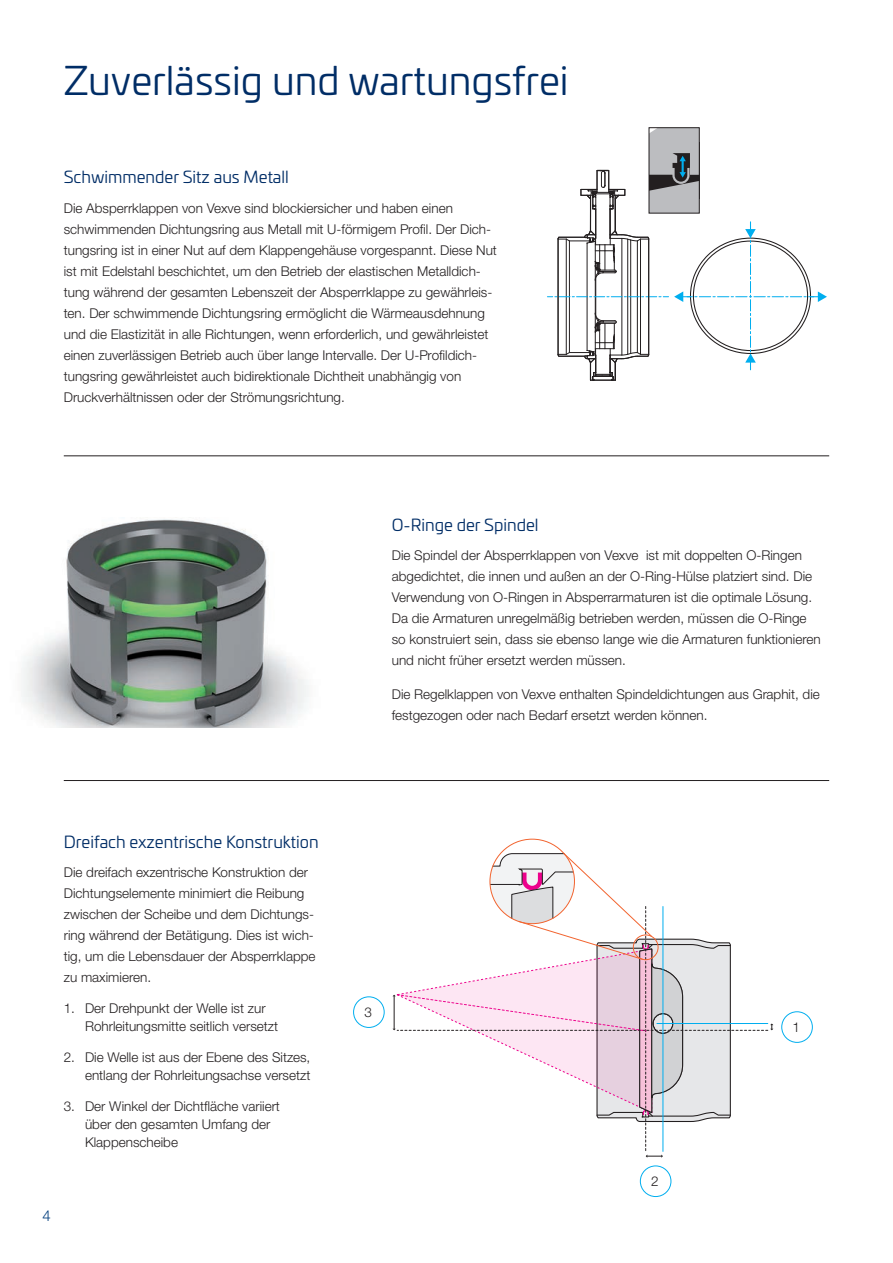
<style>
.page{position:relative;width:893px;height:1263px;background:#fff}
.page>*{position:absolute;margin:0;border:0;box-sizing:border-box;transform-origin:0 0}
.t1{font:39px "Univia Pro";color:#002d66}
.t2{font:16.5px "Univia Pro";color:#002d66}
.t3{font:300 15px "Helvetica Neue LTW1 G";color:#013d7d}
.t4{font:300 13.5px/21px "Helvetica Neue LTW1 G";color:#231f20}
</style>
<div class="page">
<img style="left:22px;top:519px;width:287px;height:208px">
<svg style="left:547px;top:128px;width:280px;height:253px"></svg>
<svg style="left:392px;top:853px;width:381px;height:305px"></svg>
<hr style="left:64px;top:456px;width:765px;height:1px;background:#231f20">
<hr style="left:64px;top:780px;width:765px;height:1px;background:#231f20">
<div style="left:781px;top:1011px;width:32px;height:32px;border:1px solid #00aeef;border-radius:50%"></div>
<div style="left:353px;top:996px;width:32px;height:32px;border:1px solid #00aeef;border-radius:50%"></div>
<div style="left:640px;top:1165px;width:31px;height:32px;border:1px solid #00aeef;border-radius:50%"></div>
<h1 class="t1" style="left:64px;top:52px;width:506px">Zuverlässig und wartungsfrei</h1>
<p class="t2" style="left:64px;top:165px;width:227px">Schwimmender Sitz aus Metall</p>
<p class="t4" style="left:64px;top:197px;width:435px">Die Absperrklappen von Vexve sind blockiersicher und haben einen schwimmenden Dichtungsring aus Metall mit U-förmigem Profil. Der Dich&shy;tungsring ist in einer Nut auf dem Klappengehäuse vorgespannt. Diese Nut ist mit Edelstahl beschichtet, um den Betrieb der elastischen Metalldich&shy;tung während der gesamten Lebenszeit der Absperrklappe zu gewährleis&shy;ten. Der schwimmende Dichtungsring ermöglicht die Wärmeausdehnung und die Elastizität in alle Richtungen, wenn erforderlich, und gewährleistet einen zuverlässigen Betrieb auch über lange Intervalle. Der U-Profildich&shy;tungsring gewährleistet auch bidirektionale Dichtheit unabhängig von Druckverhältnissen oder der Strömungsrichtung.</p>
<p class="t2" style="left:64px;top:830px;width:256px">Dreifach exzentrische Konstruktion</p>
<p class="t4" style="left:64px;top:862px;width:253px">Die dreifach exzentrische Konstruktion der Dichtungselemente minimiert die Reibung zwischen der Scheibe und dem Dichtungs&shy;ring während der Betätigung. Dies ist wich&shy;tig, um die Lebensdauer der Absperrklappe zu maximieren.</p>
<p class="t4" style="left:85px;top:999px;width:195px;line-height:18px;text-indent:-21px">1. Der Drehpunkt der Welle ist zur<br>Rohrleitungsmitte seitlich versetzt</p>
<p class="t4" style="left:64px;top:1048px;width:248px;line-height:18px;text-align:right">2. Die Welle ist aus der Ebene des Sitzes, entlang der Rohrleitungsachse versetzt</p>
<p class="t4" style="left:85px;top:1097px;width:196px;line-height:18px;text-indent:-21px">3. Der Winkel der Dichtfläche variiert über den gesamten Umfang der<br>Klappenscheibe</p>
<p class="t3" style="left:43px;top:1206px;width:10px">4</p>
<p class="t2" style="left:392px;top:513px;width:148px">O-Ringe der Spindel</p>
<p class="t4" style="left:392px;top:545px;width:430px">Die Spindel der Absperrklappen von Vexve ist mit doppelten O-Ringen abgedichtet, die innen und außen an der O-Ring-Hülse platziert sind. Die Verwendung von O-Ringen in Absperrarmaturen ist die optimale Lösung.<br>Da die Armaturen unregelmäßig betrieben werden, müssen die O-Ringe so konstruiert sein, dass sie ebenso lange wie die Armaturen funktionieren und nicht früher ersetzt werden müssen.</p>
<p class="t4" style="left:392px;top:684px;width:430px">Die Regelklappen von Vexve enthalten Spindeldichtungen aus Graphit, die festgezogen oder nach Bedarf ersetzt werden können.</p>
<p class="t4" style="left:364px;top:1001px;width:9px">3</p>
<p class="t4" style="left:651px;top:1171px;width:9px">2</p>
<p class="t4" style="left:793px;top:1016px;width:9px">1</p>
</div>
